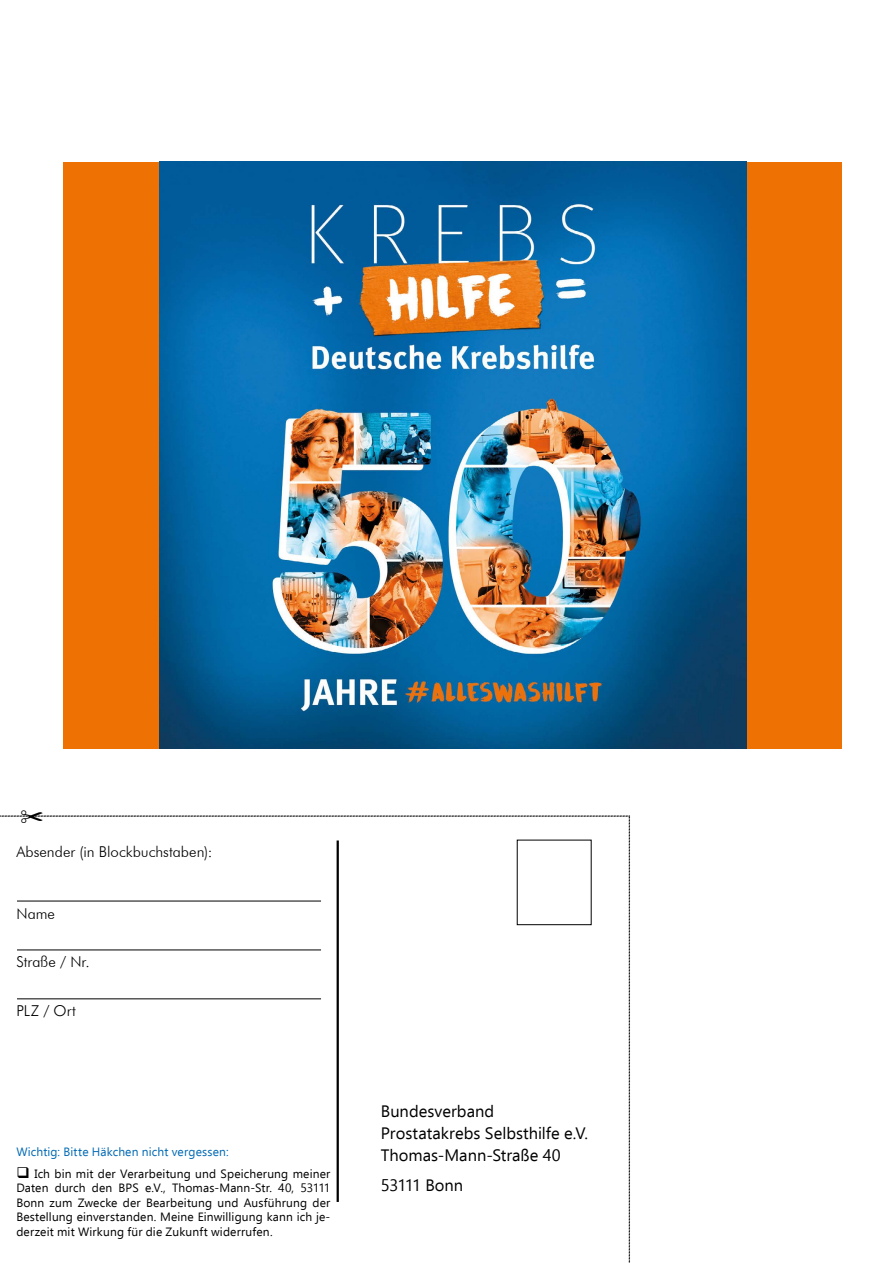
<style>
.page{position:relative;width:893px;height:1263px;background:#fff}
.page>*{position:absolute;margin:0;border:0;box-sizing:border-box;transform-origin:0 0}
.t1{font:16.5px/21.8px "Ebrima";color:#000}
.t2{font:16.5px "Ebrima";letter-spacing:-.02em;color:#000}
.t3{font:300 15px "Futura BT";letter-spacing:.005em;color:#000}
.t4{font:12px/14.4px "Ebrima";letter-spacing:.015em;color:#000;text-align:justify}
.t5{font:12px "Ebrima";letter-spacing:.01em;color:#0069b4}
</style>
<div class="page">
<div style="left:64px;top:162px;width:778px;height:586px;background:#ee7203"></div>
<img style="left:159px;top:162px;width:587px;height:586px">
<svg style="left:0;top:815px;width:630px;height:448px"></svg>
<p class="t3" style="left:16px;top:842px;width:198px">Absender (in Blockbuchstaben):</p>
<p class="t3" style="left:16px;top:904px;width:40px">Name</p>
<p class="t3" style="left:16px;top:953px;width:75px">Straße / Nr.</p>
<p class="t3" style="left:16px;top:1002px;width:61px">PLZ / Ort</p>
<p class="t5" style="left:16px;top:1143px;width:214px">Wichtig: Bitte Häkchen nicht vergessen:</p>
<p class="t4" style="left:16px;top:1166px;width:316px">❑ Ich bin mit der Verarbeitung und Speicherung meiner Daten durch den BPS e.V., Thomas-Mann-Str. 40, 53111<br>Bonn zum Zwecke der Bearbeitung und Ausführung der Bestellung einverstanden. Meine Einwilligung kann ich je&shy;derzeit mit Wirkung für die Zukunft widerrufen.</p>
<h1 class="t1" style="left:381px;top:1100px;width:209px">Bundesverband<br>Prostatakrebs Selbsthilfe e.V.<br>Thomas-Mann-Straße 40</h1>
<h1 class="t2" style="left:381px;top:1173px;width:84px">53111 Bonn</h1>
</div>
